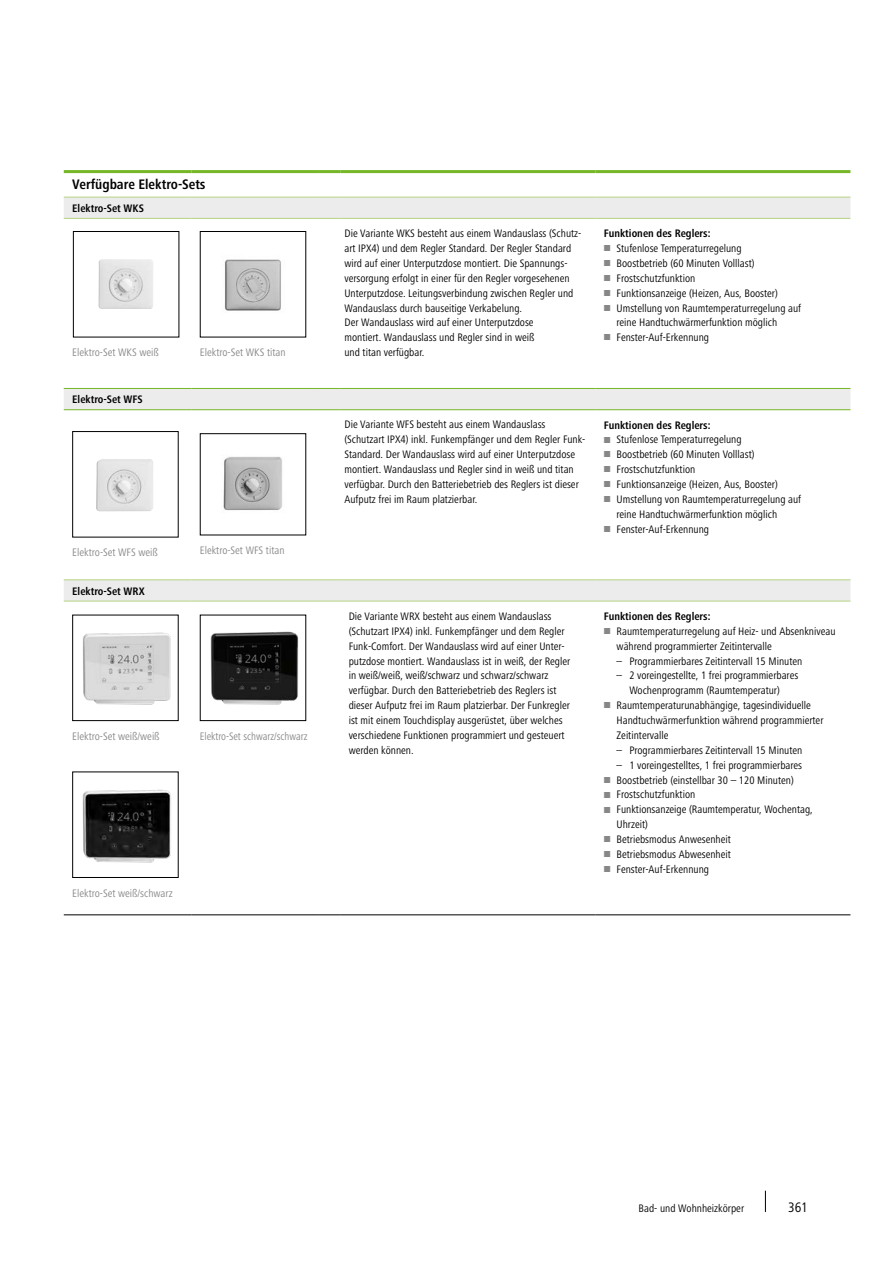
<style>
.page{position:relative;width:893px;height:1263px;background:#fff}
.page>*{position:absolute;margin:0;border:0;box-sizing:border-box;transform-origin:0 0}
.t1{font:700 condensed 14.25px "Frutiger Next LTW1 G";color:#000}
.t2{font:condensed 14.25px "Frutiger Next LTW1 G";color:#000}
.t3{font:condensed 11.25px/14.9px "Frutiger Next LTW1 G";color:#000}
.t4{font:condensed 11.25px "Frutiger Next LTW1 G";color:#868786}
.t5{font:700 condensed 11.25px "Frutiger Next LTW1 G";color:#000}
.t6{font:condensed 11.25px "Frutiger Next LTW1 G";color:#868786;scale:.95 1}
</style>
<div class="page">
<svg style="left:765px;top:1191px;width:1px;height:21px"></svg>
<svg style="left:64px;top:198px;width:786px;height:403px"></svg>
<svg style="left:319px;top:914px;width:21px;height:1px"></svg>
<hr style="left:340px;top:914px;width:255px;height:1px;background:#000">
<hr style="left:595px;top:914px;width:255px;height:1px;background:#000">
<hr style="left:64px;top:914px;width:127px;height:1px;background:#000">
<hr style="left:191px;top:914px;width:128px;height:1px;background:#000">
<hr style="left:64px;top:170px;width:127px;height:3px;background:#75b726">
<hr style="left:191px;top:170px;width:128px;height:3px;background:#75b726">
<hr style="left:319px;top:170px;width:21px;height:3px;background:#75b726">
<hr style="left:340px;top:170px;width:255px;height:3px;background:#75b726">
<hr style="left:595px;top:170px;width:255px;height:3px;background:#75b726">
<hr style="left:64px;top:197px;width:127px;height:1px;background:#b5d383">
<hr style="left:191px;top:197px;width:128px;height:1px;background:#b5d383">
<svg style="left:319px;top:197px;width:21px;height:1px"></svg>
<hr style="left:340px;top:197px;width:255px;height:1px;background:#b5d383">
<hr style="left:595px;top:197px;width:255px;height:1px;background:#b5d383">
<hr style="left:64px;top:388px;width:127px;height:1px;background:#75b726">
<hr style="left:191px;top:388px;width:128px;height:1px;background:#75b726">
<svg style="left:319px;top:388px;width:21px;height:1px"></svg>
<hr style="left:340px;top:388px;width:255px;height:1px;background:#75b726">
<hr style="left:595px;top:388px;width:255px;height:1px;background:#75b726">
<hr style="left:64px;top:409px;width:127px;height:1px;background:#75b726">
<hr style="left:191px;top:409px;width:128px;height:1px;background:#75b726">
<svg style="left:319px;top:409px;width:21px;height:1px"></svg>
<hr style="left:340px;top:409px;width:255px;height:1px;background:#75b726">
<hr style="left:595px;top:409px;width:255px;height:1px;background:#75b726">
<hr style="left:64px;top:579px;width:127px;height:1px;background:#b5d383">
<hr style="left:191px;top:579px;width:128px;height:1px;background:#b5d383">
<svg style="left:319px;top:579px;width:21px;height:1px"></svg>
<hr style="left:340px;top:579px;width:255px;height:1px;background:#b5d383">
<hr style="left:595px;top:579px;width:255px;height:1px;background:#b5d383">
<hr style="left:64px;top:601px;width:127px;height:1px;background:#b5d383">
<hr style="left:191px;top:601px;width:128px;height:1px;background:#b5d383">
<svg style="left:319px;top:601px;width:21px;height:1px"></svg>
<hr style="left:340px;top:601px;width:255px;height:1px;background:#b5d383">
<hr style="left:595px;top:601px;width:255px;height:1px;background:#b5d383">
<hr style="left:64px;top:218px;width:127px;height:1px;background:#b5d383">
<hr style="left:191px;top:218px;width:128px;height:1px;background:#b5d383">
<svg style="left:319px;top:218px;width:21px;height:1px"></svg>
<hr style="left:340px;top:218px;width:255px;height:1px;background:#b5d383">
<hr style="left:595px;top:218px;width:255px;height:1px;background:#b5d383">
<div style="left:73px;top:231px;width:106px;height:106px;background:#fff"></div>
<img style="left:98px;top:259px;width:55px;height:50px">
<div style="left:73px;top:231px;width:106px;height:106px;border:1px solid #000"></div>
<div style="left:200px;top:231px;width:106px;height:106px;background:#fff"></div>
<img style="left:225px;top:259px;width:56px;height:52px">
<div style="left:73px;top:432px;width:105px;height:105px;background:#fff"></div>
<img style="left:96px;top:459px;width:57px;height:53px">
<div style="left:72px;top:431px;width:107px;height:106px;border:1px solid #000"></div>
<div style="left:200px;top:434px;width:106px;height:101px;background:#fff"></div>
<img style="left:223px;top:457px;width:59px;height:54px">
<img style="left:83px;top:632px;width:88px;height:73px">
<div style="left:72px;top:615px;width:107px;height:106px;border:1px solid #000"></div>
<img style="left:210px;top:631px;width:89px;height:74px">
<img style="left:82px;top:789px;width:89px;height:74px">
<div style="left:72px;top:771px;width:107px;height:107px;border:1px solid #000"></div>
<svg style="left:604px;top:245px;width:6px;height:6px"></svg>
<svg style="left:604px;top:260px;width:6px;height:6px"></svg>
<svg style="left:604px;top:275px;width:6px;height:6px"></svg>
<svg style="left:604px;top:290px;width:6px;height:6px"></svg>
<svg style="left:604px;top:305px;width:6px;height:6px"></svg>
<svg style="left:604px;top:334px;width:6px;height:6px"></svg>
<svg style="left:604px;top:436px;width:6px;height:6px"></svg>
<svg style="left:604px;top:451px;width:6px;height:6px"></svg>
<svg style="left:604px;top:466px;width:6px;height:6px"></svg>
<svg style="left:604px;top:481px;width:6px;height:6px"></svg>
<svg style="left:604px;top:496px;width:6px;height:6px"></svg>
<svg style="left:604px;top:526px;width:6px;height:6px"></svg>
<p class="t1" style="left:72px;top:177px;width:135px">Verfügbare Elektro-Sets</p>
<p class="t5" style="left:72px;top:202px;width:73px">Elektro-Set WKS</p>
<p class="t4" style="left:72px;top:346px;width:88px">Elektro-Set WKS weiß</p>
<p class="t4" style="left:200px;top:346px;width:87px">Elektro-Set WKS titan</p>
<p class="t5" style="left:72px;top:393px;width:72px">Elektro-Set WFS</p>
<p class="t4" style="left:72px;top:546px;width:87px">Elektro-Set WFS weiß</p>
<p class="t4" style="left:200px;top:544px;width:86px">Elektro-Set WFS titan</p>
<p class="t5" style="left:72px;top:584px;width:74px">Elektro-Set WRX</p>
<p class="t4" style="left:72px;top:729px;width:89px">Elektro-Set weiß/weiß</p>
<p class="t6" style="left:200px;top:729px;width:115px">Elektro-Set schwarz/schwarz</p>
<p class="t4" style="left:72px;top:886px;width:102px">Elektro-Set weiß/schwarz</p>
<p class="t3" style="left:344px;top:226px;width:238px">Die Variante WKS besteht aus einem Wandauslass (Schutz&shy;art IPX4) und dem Regler Standard. Der Regler Standard wird auf einer Unterputzdose montiert. Die Spannungs&shy;versorgung erfolgt in einer für den Regler vorgesehenen Unterputzdose. Leitungsverbindung zwischen Regler und Wandauslass durch bauseitige Verkabelung.<br>Der Wandauslass wird auf einer Unterputzdose<br>montiert. Wandauslass und Regler sind in weiß<br>und titan verfügbar.</p>
<p class="t5" style="left:604px;top:227px;width:108px">Funktionen des Reglers:</p>
<p class="t3" style="left:617px;top:241px;width:186px">Stufenlose Temperaturregelung<br>Boostbetrieb (60 Minuten Volllast)<br>Frostschutzfunktion<br>Funktionsanzeige (Heizen, Aus, Booster)<br>Umstellung von Raumtemperaturregelung auf reine Handtuchwärmerfunktion möglich Fenster-Auf-Erkennung</p>
<p class="t3" style="left:344px;top:417px;width:243px">Die Variante WFS besteht aus einem Wandauslass (Schutzart IPX4) inkl. Funkempfänger und dem Regler Funk-Standard. Der Wandauslass wird auf einer Unterputzdose montiert. Wandauslass und Regler sind in weiß und titan verfügbar. Durch den Batteriebetrieb des Reglers ist dieser Aufputz frei im Raum platzierbar.</p>
<p class="t5" style="left:604px;top:418px;width:108px">Funktionen des Reglers:</p>
<p class="t3" style="left:617px;top:432px;width:186px">Stufenlose Temperaturregelung<br>Boostbetrieb (60 Minuten Volllast)<br>Frostschutzfunktion<br>Funktionsanzeige (Heizen, Aus, Booster)<br>Umstellung von Raumtemperaturregelung auf reine Handtuchwärmerfunktion möglich Fenster-Auf-Erkennung</p>
<p class="t3" style="left:349px;top:609px;width:223px">Die Variante WRX besteht aus einem Wandauslass (Schutzart IPX4) inkl. Funkempfänger und dem Regler Funk-Comfort. Der Wandauslass wird auf einer Unter&shy;putzdose montiert. Wandauslass ist in weiß, der Regler in weiß/weiß, weiß/schwarz und schwarz/schwarz verfügbar. Durch den Batteriebetrieb des Reglers ist dieser Aufputz frei im Raum platzierbar. Der Funkregler ist mit einem Touchdisplay ausgerüstet, über welches verschiedene Funktionen programmiert und gesteuert werden können.</p>
<p class="t5" style="left:604px;top:610px;width:108px">Funktionen des Reglers:</p>
<p class="t3" style="left:617px;top:623px;width:220px">Raumtemperaturregelung auf Heiz- und Absenkniveau während programmierter Zeitintervalle</p>
<p class="t3" style="left:617px;top:653px;width:187px">– Programmierbares Zeitintervall 15 Minuten</p>
<p class="t3" style="left:617px;top:668px;width:183px">– 2 voreingestellte, 1 frei programmierbares</p>
<p class="t3" style="left:629px;top:683px;width:152px">Wochenprogramm (Raumtemperatur)</p>
<p class="t3" style="left:617px;top:698px;width:196px">Raumtemperaturunabhängige, tagesindividuelle</p>
<p class="t3" style="left:617px;top:713px;width:208px">Handtuchwärmerfunktion während programmierter</p>
<p class="t3" style="left:617px;top:728px;width:53px">Zeitintervalle</p>
<p class="t3" style="left:617px;top:743px;width:187px">– Programmierbares Zeitintervall 15 Minuten</p>
<p class="t3" style="left:617px;top:757px;width:198px">– 1 voreingestelltes, 1 frei programmierbares<br>Boostbetrieb (einstellbar 30 – 120 Minuten)<br>Frostschutzfunktion<br>Funktionsanzeige (Raumtemperatur, Wochentag,<br>Uhrzeit)<br>Betriebsmodus Anwesenheit<br>Betriebsmodus Abwesenheit<br>Fenster-Auf-Erkennung</p>
<p class="t3" style="left:639px;top:1201px;width:107px">Bad- und Wohnheizkörper</p>
<p class="t2" style="left:788px;top:1199px;width:21px">361</p>
</div>
